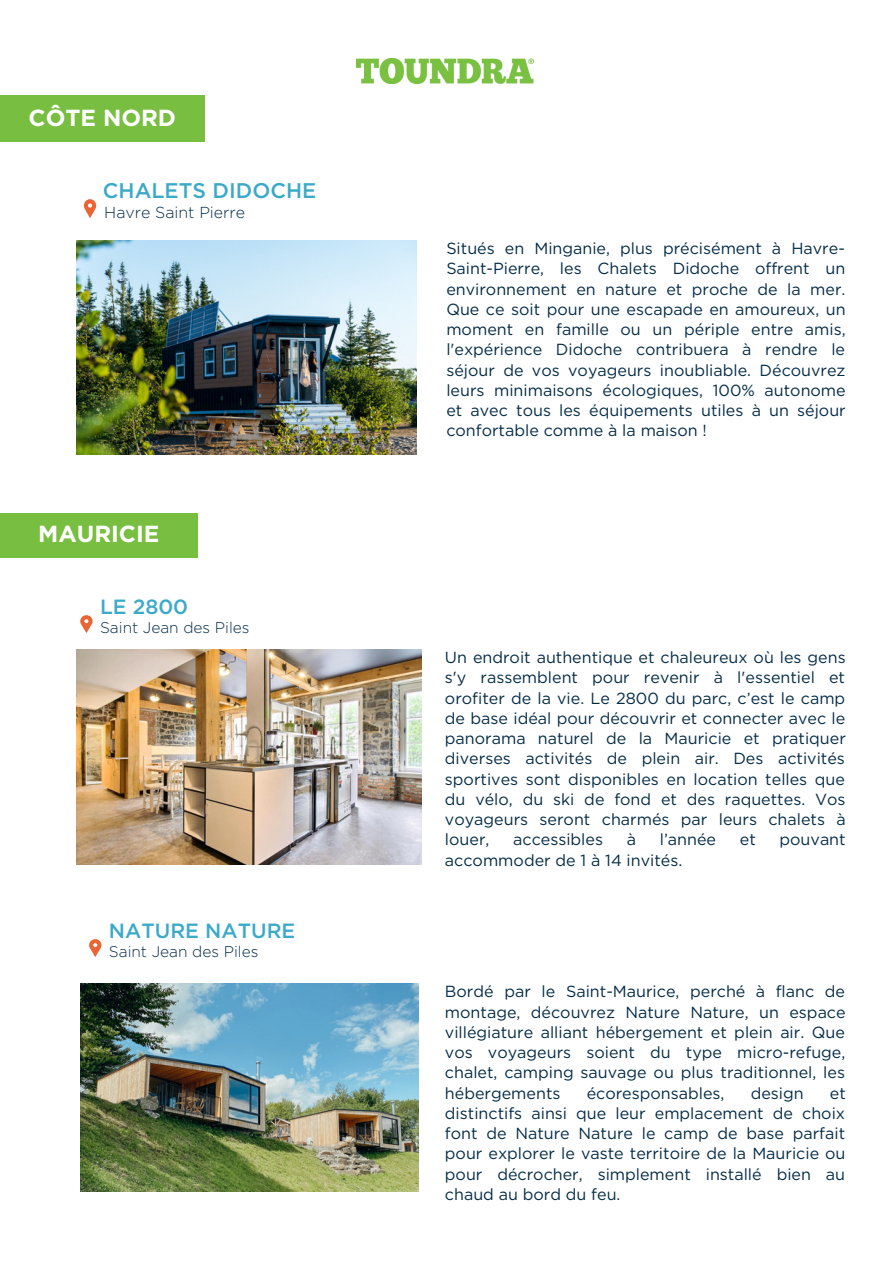
<style>
.page{position:relative;width:893px;height:1264px;background:#fff}
.page>*{position:absolute;margin:0;border:0;box-sizing:border-box;transform-origin:0 0}
.t1{font:700 23.25px "Gotham";color:#fff}
.t2{font:500 21.15px "Gotham";color:#3baac9}
.t3{font:500 20.55px "Gotham";color:#3baac9}
.t4{font:16.05px/20.2px "Gotham";color:#052c47;text-align:justify}
.t5{font:300 15.9px "Gotham";color:#052c47}
.t6{font:300 15.45px "Gotham";color:#052c47}
</style>
<div class="page">
<div style="left:0;top:96px;width:204px;height:46px;background:#78be41"></div>
<img style="left:76px;top:649px;width:345px;height:215px">
<svg style="left:84px;top:199px;width:12px;height:19px"></svg>
<img style="left:76px;top:240px;width:341px;height:215px">
<div style="left:0;top:513px;width:198px;height:45px;background:#78be41"></div>
<svg style="left:80px;top:615px;width:13px;height:18px"></svg>
<svg style="left:89px;top:939px;width:12px;height:18px"></svg>
<img style="left:80px;top:983px;width:339px;height:208px">
<img style="left:357px;top:59px;width:176px;height:25px">
<h1 class="t1" style="left:28px;top:107px;width:149px">CÔTE NORD</h1>
<h2 class="t2" style="left:103px;top:181px;width:215px">CHALETS DIDOCHE</h2>
<p class="t5" style="left:104px;top:205px;width:142px">Havre Saint Pierre</p>
<h1 class="t1" style="left:38px;top:523px;width:123px">MAURICIE</h1>
<p class="t3" style="left:100px;top:597px;width:90px">LE 2800</p>
<p class="t6" style="left:100px;top:620px;width:151px">Saint Jean des Piles</p>
<p class="t3" style="left:109px;top:921px;width:188px">NATURE NATURE</p>
<p class="t6" style="left:109px;top:944px;width:151px">Saint Jean des Piles</p>
<p class="t4" style="left:446px;top:239px;width:401px">Situés en Minganie, plus précisément à Havre-Saint-Pierre, les Chalets Didoche offrent un environnement en nature et proche de la mer.<br>Que ce soit pour une escapade en amoureux, un moment en famille ou un périple entre amis, l'expérience Didoche contribuera à rendre le séjour de vos voyageurs inoubliable. Découvrez leurs minimaisons écologiques, 100% autonome et avec tous les équipements utiles à un séjour confortable comme à la maison !</p>
<p class="t4" style="left:445px;top:648px;width:402px">Un endroit authentique et chaleureux où les gens s'y rassemblent pour revenir à l'essentiel et orofiter de la vie. Le 2800 du parc, c’est le camp de base idéal pour découvrir et connecter avec le panorama naturel de la Mauricie et pratiquer diverses activités de plein air. Des activités sportives sont disponibles en location telles que du vélo, du ski de fond et des raquettes. Vos voyageurs seront charmés par leurs chalets à louer,</p>
<p class="t4" style="left:513px;top:830px;width:91px">accessibles</p>
<p class="t4" style="left:626px;top:830px;width:11px">à</p>
<p class="t4" style="left:659px;top:830px;width:58px">l’année</p>
<p class="t4" style="left:739px;top:830px;width:18px">et</p>
<p class="t4" style="left:779px;top:830px;width:68px">pouvant</p>
<p class="t4" style="left:445px;top:850px;width:239px">accommoder de 1 à 14 invités.</p>
<p class="t4" style="left:445px;top:982px;width:402px">Bordé par le Saint-Maurice, perché à flanc de montage, découvrez Nature Nature, un espace villégiature alliant hébergement et plein air. Que vos voyageurs soient du type micro-refuge, chalet, camping sauvage ou plus traditionnel, les hébergements</p>
<p class="t4" style="left:586px;top:1083px;width:139px">écoresponsables,</p>
<p class="t4" style="left:750px;top:1083px;width:54px">design</p>
<p class="t4" style="left:445px;top:1083px;width:402px;text-indent:385px">et distinctifs ainsi que leur emplacement de choix font de Nature Nature le camp de base parfait pour explorer le vaste territoire de la Mauricie ou pour décrocher, simplement installé</p>
<p class="t4" style="left:776px;top:1164px;width:70px">bien au</p>
<p class="t4" style="left:445px;top:1184px;width:177px">chaud au bord du feu.</p>
</div>
